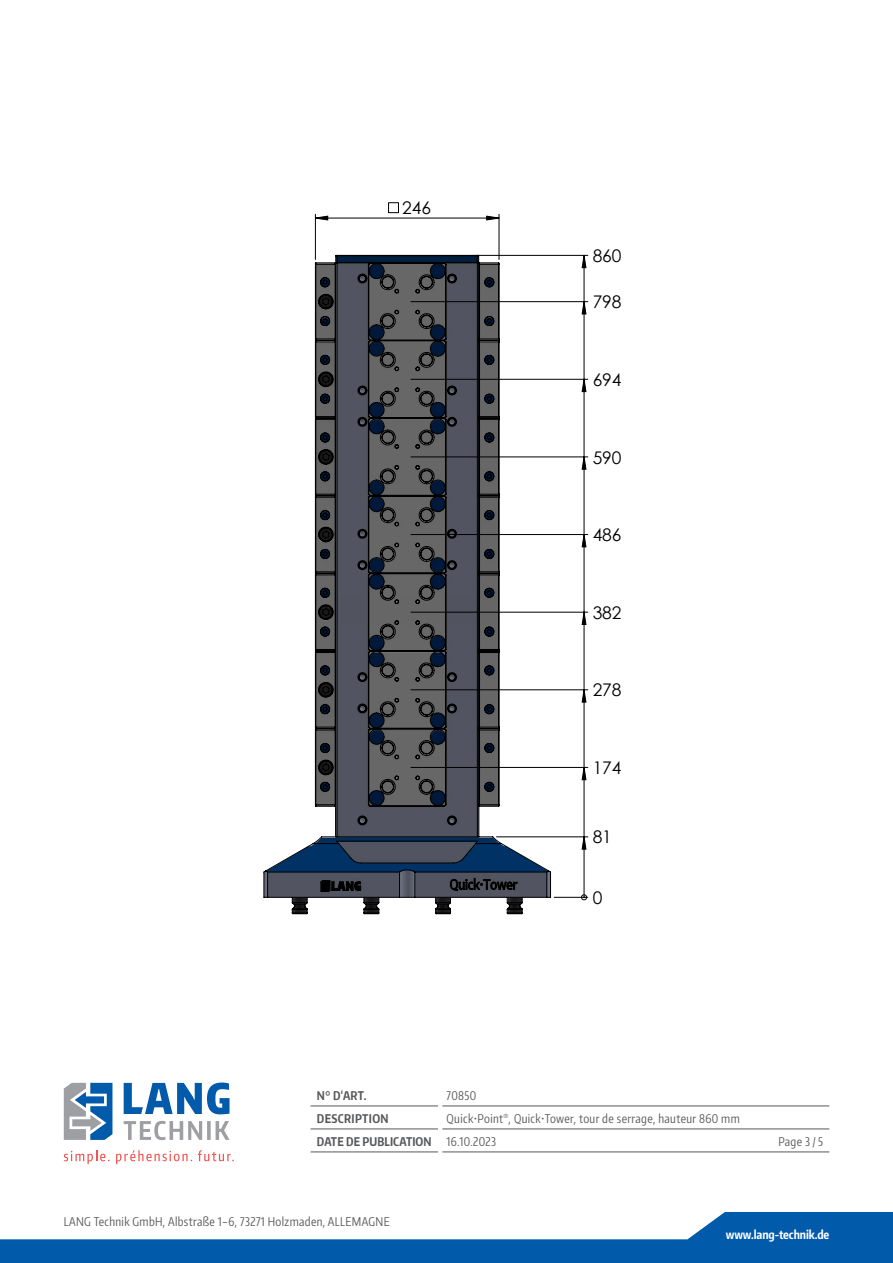
<style>
.page{position:relative;width:893px;height:1263px;background:#fff}
.page>*{position:absolute;margin:0;border:0;box-sizing:border-box;transform-origin:0 0}
.t1{font:17.4px "Century Gothic";color:#000}
.Tabelle_Text_Bezeichnung_mit_GREP{font:12px "Encode Sans Compressed";letter-spacing:.03em;color:#57585a}
.Tabelle_Kategorie{font:700 12px "Encode Sans Compressed";letter-spacing:.01em;color:#57585a}
.Tabelle_Text{font:12px "Encode Sans Compressed";letter-spacing:.03em;color:#57585a}
.t2{font:700 12px "Encode Sans Compressed";letter-spacing:-.01em;color:#fff}
.Tabelle_Kategorie-2{font:700 12px "Encode Sans Compressed";letter-spacing:.03em;color:#57585a}
</style>
<div class="page">
<svg style="left:0;top:1212px;width:893px;height:51px;fill:#015aaa"></svg>
<svg style="left:124px;top:1082px;width:106px;height:32px"></svg>
<svg style="left:124px;top:1121px;width:106px;height:19px"></svg>
<svg style="left:64px;top:1083px;width:48px;height:57px"></svg>
<svg style="left:64px;top:1150px;width:46px;height:14px"></svg>
<svg style="left:116px;top:1150px;width:76px;height:14px"></svg>
<svg style="left:198px;top:1150px;width:36px;height:11px"></svg>
<hr style="left:311px;top:1106px;width:127px;height:1px;background:#57585a">
<hr style="left:442px;top:1106px;width:387px;height:1px;background:#57585a">
<hr style="left:311px;top:1129px;width:127px;height:1px;background:#57585a">
<hr style="left:442px;top:1129px;width:387px;height:1px;background:#57585a">
<hr style="left:311px;top:1152px;width:127px;height:1px;background:#57585a">
<hr style="left:442px;top:1152px;width:387px;height:1px;background:#57585a">
<hr style="left:554px;top:897px;width:34px;height:1px;background:#000">
<hr style="left:496px;top:836px;width:92px;height:1px;background:#000">
<hr style="left:411px;top:767px;width:177px;height:1px;background:#000">
<hr style="left:411px;top:689px;width:177px;height:1px;background:#000">
<hr style="left:411px;top:612px;width:177px;height:1px;background:#000">
<hr style="left:411px;top:534px;width:177px;height:1px;background:#000">
<hr style="left:476px;top:255px;width:112px;height:1px;background:#000">
<hr style="left:411px;top:457px;width:177px;height:1px;background:#000">
<hr style="left:411px;top:379px;width:177px;height:1px;background:#000">
<hr style="left:411px;top:301px;width:177px;height:1px;background:#000">
<hr style="left:315px;top:214px;width:1px;height:45px;background:#000">
<hr style="left:499px;top:214px;width:1px;height:45px;background:#000">
<svg style="left:581px;top:255px;width:6px;height:645px"></svg>
<svg style="left:315px;top:202px;width:185px;height:19px"></svg>
<svg style="left:263px;top:254px;width:289px;height:661px"></svg>
<p class="t1" style="left:402px;top:196px;width:30px">246</p>
<p class="t1" style="left:593px;top:243px;width:30px">860</p>
<p class="t1" style="left:593px;top:290px;width:30px">798</p>
<p class="t1" style="left:593px;top:367px;width:30px">694</p>
<p class="t1" style="left:593px;top:445px;width:30px">590</p>
<p class="t1" style="left:593px;top:523px;width:30px">486</p>
<p class="t1" style="left:593px;top:600px;width:30px">382</p>
<p class="t1" style="left:593px;top:678px;width:30px">278</p>
<p class="t1" style="left:593px;top:755px;width:30px">174</p>
<p class="t1" style="left:593px;top:825px;width:21px">81</p>
<p class="t1" style="left:593px;top:885px;width:11px">0</p>
<p class="Tabelle_Kategorie" style="left:317px;top:1087px;width:51px">N° D‘ART.</p>
<p class="Tabelle_Text" style="left:447px;top:1087px;width:31px">70850</p>
<p class="Tabelle_Kategorie-2" style="left:317px;top:1110px;width:73px">DESCRIPTION</p>
<p class="Tabelle_Text_Bezeichnung_mit_GREP" style="left:447px;top:1110px;width:295px">Quick•Point<sup>®</sup>, Quick•Tower, tour de serrage, hauteur 860 mm</p>
<p class="Tabelle_Kategorie" style="left:317px;top:1133px;width:116px">DATE DE PUBLICATION</p>
<p class="Tabelle_Text" style="left:447px;top:1133px;width:51px">16.10.2023</p>
<p class="Tabelle_Text" style="left:778px;top:1133px;width:46px">Page 3 / 5</p>
<p class="Tabelle_Text_Bezeichnung_mit_GREP" style="left:64px;top:1213px;width:328px">LANG Technik GmbH, Albstraße 1–6, 73271 Holzmaden, ALLEMAGNE</p>
<p class="t2" style="left:726px;top:1227px;width:105px">www.lang-technik.de</p>
</div>
